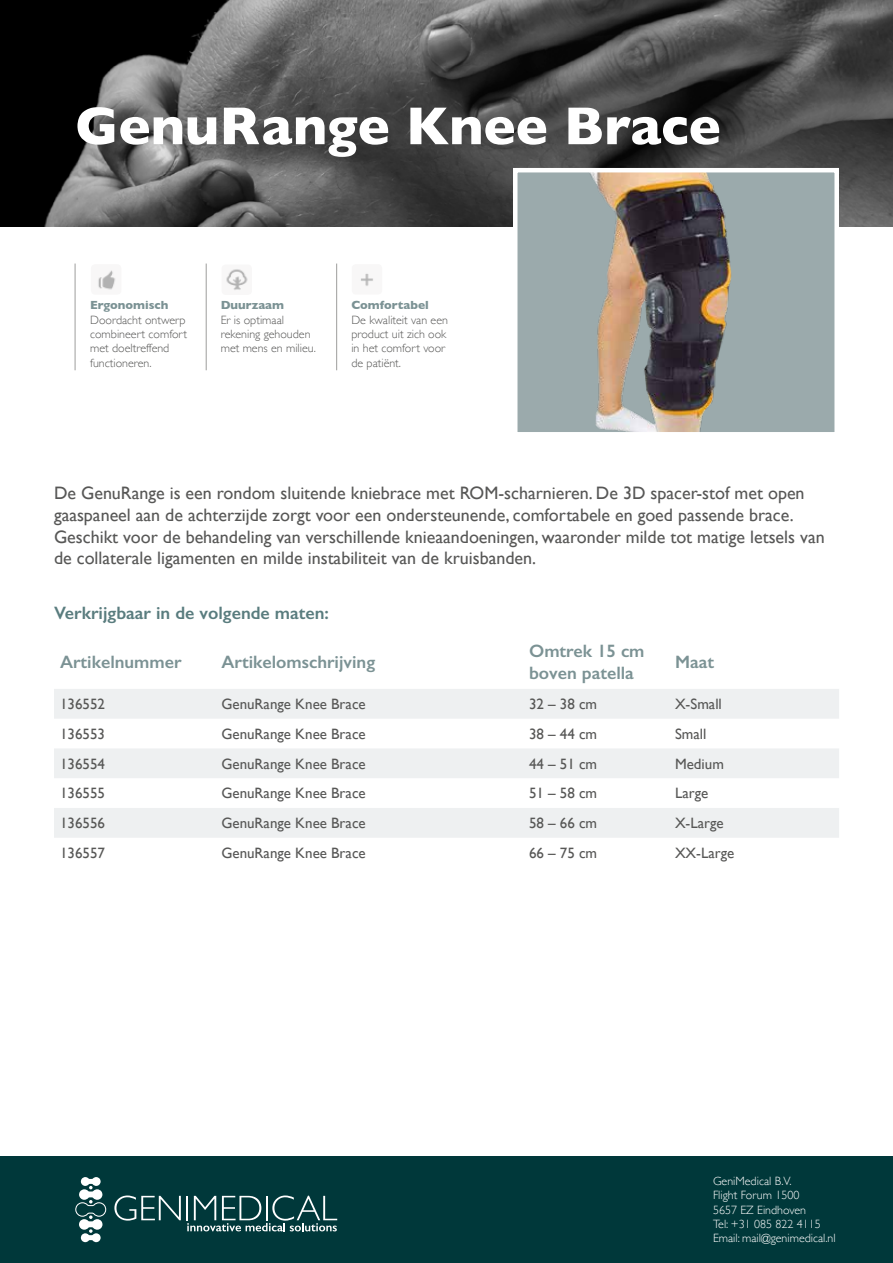
<style>
.page{position:relative;width:893px;height:1263px;background:#fff}
.page>*{position:absolute;margin:0;border:0;box-sizing:border-box;transform-origin:0 0}
.t1{font:700 54px "Gill Sans";color:#fff}
.t2{font:18px/21.6px "Gill Sans";color:#575756}
.t3{font:600 18px/21.6px "Gill Sans";color:#7b9294}
.t4{font:600 18px "Gill Sans";color:#597c7e}
.t5{font:15px "Gill Sans";color:#575756}
.t6{font:300 12px/14.4px "Gill Sans";color:#575756}
.t7{font:300 12px/14.4px "Gill Sans";color:#fff}
.t8{font:700 12px "Gill Sans";color:#7b9294}
</style>
<div class="page">
<div style="left:0;top:1156px;width:893px;height:107px;background:#00383a"></div>
<img style="left:0;top:0;width:893px;height:226px">
<img style="left:98px;top:270px;width:18px;height:20px">
<img style="left:226px;top:269px;width:22px;height:22px">
<img style="left:360px;top:273px;width:14px;height:14px">
<hr style="left:75px;top:264px;width:1px;height:106px;background:#9d9d9c">
<hr style="left:206px;top:264px;width:1px;height:106px;background:#9d9d9c">
<hr style="left:336px;top:264px;width:1px;height:106px;background:#9d9d9c">
<div style="left:515px;top:170px;width:322px;height:264px;background:#9baaac"></div>
<img style="left:590px;top:173px;width:142px;height:258px">
<div style="left:513px;top:168px;width:326px;height:268px;border:4px solid #fff"></div>
<svg style="left:75px;top:1177px;width:31px;height:65px"></svg>
<svg style="left:114px;top:1195px;width:67px;height:25px"></svg>
<hr style="left:186px;top:1196px;width:2px;height:24px;background:#fff">
<svg style="left:187px;top:1195px;width:150px;height:36px"></svg>
<svg style="left:54px;top:689px;width:785px;height:149px;fill:#eef0f1"></svg>
<h1 class="t1" style="left:75px;top:83px;width:647px">GenuRange Knee Brace</h1>
<p class="t8" style="left:90px;top:295px;width:80px">Ergonomisch</p>
<p class="t6" style="left:90px;top:312px;width:99px">Doordacht ontwerp combineert comfort met doeltreffend functioneren.</p>
<p class="t8" style="left:221px;top:295px;width:65px">Duurzaam</p>
<p class="t6" style="left:221px;top:312px;width:97px">Er is optimaal rekening gehouden met mens en milieu.</p>
<p class="t8" style="left:351px;top:295px;width:79px">Comfortabel</p>
<p class="t6" style="left:351px;top:312px;width:98px">De kwaliteit van een product uit zich ook in het comfort voor de patiënt.</p>
<p class="t2" style="left:54px;top:482px;width:772px">De GenuRange is een rondom sluitende kniebrace met ROM-scharnieren. De 3D spacer-stof met open gaaspaneel aan de achterzijde zorgt voor een ondersteunende, comfortabele en goed passende brace.<br>Geschikt voor de behandeling van verschillende knieaandoeningen, waaronder milde tot matige letsels van de collaterale ligamenten en milde instabiliteit van de kruisbanden.</p>
<p class="t4" style="left:54px;top:602px;width:276px">Verkrijgbaar in de volgende maten:</p>
<p class="t3" style="left:60px;top:651px;width:123px">Artikelnummer</p>
<p class="t3" style="left:221px;top:651px;width:155px">Artikelomschrijving</p>
<p class="t3" style="left:529px;top:640px;width:117px">Omtrek 15 cm boven patella</p>
<p class="t3" style="left:675px;top:651px;width:41px">Maat</p>
<p class="t5" style="left:60px;top:695px;width:46px">136552</p>
<p class="t5" style="left:221px;top:695px;width:146px">GenuRange Knee Brace</p>
<p class="t5" style="left:529px;top:695px;width:70px">32 – 38 cm</p>
<p class="t5" style="left:675px;top:695px;width:48px">X-Small</p>
<p class="t5" style="left:60px;top:725px;width:46px">136553</p>
<p class="t5" style="left:221px;top:725px;width:146px">GenuRange Knee Brace</p>
<p class="t5" style="left:529px;top:725px;width:70px">38 – 44 cm</p>
<p class="t5" style="left:675px;top:725px;width:33px">Small</p>
<p class="t5" style="left:60px;top:755px;width:46px">136554</p>
<p class="t5" style="left:221px;top:755px;width:146px">GenuRange Knee Brace</p>
<p class="t5" style="left:529px;top:755px;width:70px">44 – 51 cm</p>
<p class="t5" style="left:675px;top:755px;width:50px">Medium</p>
<p class="t5" style="left:60px;top:784px;width:46px">136555</p>
<p class="t5" style="left:221px;top:784px;width:146px">GenuRange Knee Brace</p>
<p class="t5" style="left:529px;top:784px;width:70px">51 – 58 cm</p>
<p class="t5" style="left:675px;top:784px;width:35px">Large</p>
<p class="t5" style="left:60px;top:814px;width:46px">136556</p>
<p class="t5" style="left:221px;top:814px;width:146px">GenuRange Knee Brace</p>
<p class="t5" style="left:529px;top:814px;width:70px">58 – 66 cm</p>
<p class="t5" style="left:675px;top:814px;width:50px">X-Large</p>
<p class="t5" style="left:60px;top:844px;width:46px">136557</p>
<p class="t5" style="left:221px;top:844px;width:146px">GenuRange Knee Brace</p>
<p class="t5" style="left:529px;top:844px;width:70px">66 – 75 cm</p>
<p class="t5" style="left:675px;top:844px;width:61px">XX-Large</p>
<p class="t7" style="left:713px;top:1173px;width:124px">GeniMedical B.V.<br>Flight Forum 1500<br>5657 EZ Eindhoven<br>Tel: +31 085 822 4115<br>Email: mail@genimedical.nl</p>
</div>
